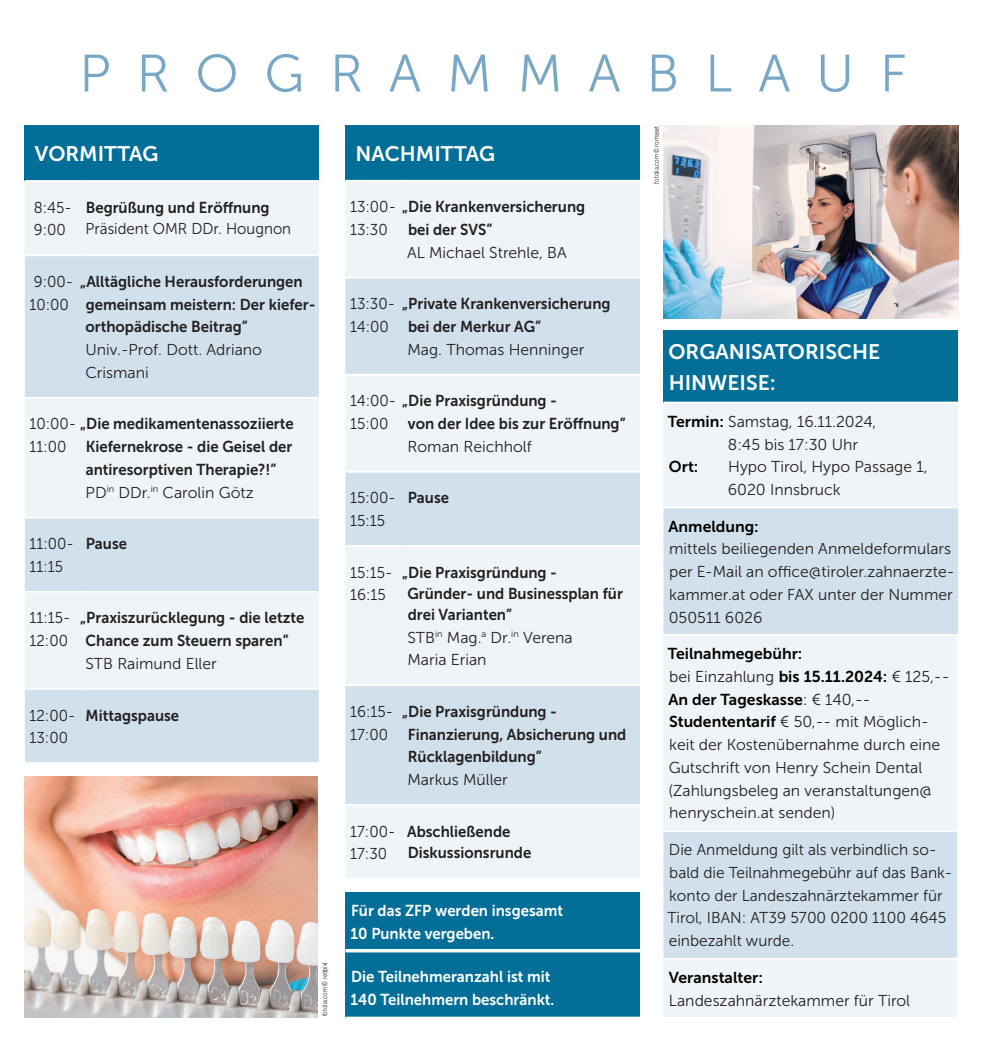
<style>
.page{position:relative;width:983px;height:1042px;background:#fff}
.page>*{position:absolute;margin:0;border:0;box-sizing:border-box;transform-origin:0 0}
.t1{font:52.5px "Museo Sans 300";letter-spacing:.49em;color:#79a8c7}
.t2{font:21px/31.5px "Museo Sans 700";color:#fff}
.t3{font:15.75px/22.8px "Museo Sans 300";color:#231f20}
.t4{font:15.75px/22.8px "Museo Sans 700";color:#231f20;scale:.95 1}
.t5{font:15.75px/22.8px "Museo Sans 300";color:#231f20;scale:.95 1}
.t6{font:15.75px/22.8px "Museo Sans 700";color:#fff;scale:.95 1}
.t7{font:15.75px "Museo Sans 700";color:#000}
.t8{font:7px "Museo Sans 300";color:#231f20;scale:.8 1}
.s1{font-family:"Museo Sans 300"}
.s2{font-family:"Museo Sans 700";color:#000}
.s3{font-family:"Museo Sans 300";color:#231f20}
</style>
<div class="page">
<div style="left:25px;top:126px;width:294px;height:55px;background:#036f98"></div>
<div style="left:25px;top:182px;width:294px;height:72px;background:#eef4f8"></div>
<svg style="left:25px;top:256px;width:294px;height:506px;background:#dce8f1"></svg>
<hr style="left:25px;top:180px;width:55px;height:2px;background:#fff">
<hr style="left:80px;top:180px;width:239px;height:2px;background:#fff">
<hr style="left:25px;top:397px;width:55px;height:2px;background:#fff">
<hr style="left:80px;top:397px;width:239px;height:2px;background:#fff">
<hr style="left:25px;top:517px;width:55px;height:1px;background:#fff">
<hr style="left:80px;top:517px;width:239px;height:1px;background:#fff">
<hr style="left:25px;top:591px;width:55px;height:2px;background:#fff">
<hr style="left:80px;top:591px;width:239px;height:2px;background:#fff">
<hr style="left:25px;top:688px;width:55px;height:2px;background:#fff">
<hr style="left:80px;top:688px;width:239px;height:2px;background:#fff">
<div style="left:345px;top:125px;width:295px;height:56px;background:#036f98"></div>
<div style="left:346px;top:182px;width:294px;height:696px;background:#eef4f8"></div>
<svg style="left:345px;top:279px;width:295px;height:525px;background:#dde9f1"></svg>
<hr style="left:345px;top:180px;width:57px;height:2px;background:#fff">
<hr style="left:402px;top:180px;width:238px;height:2px;background:#fff">
<hr style="left:345px;top:277px;width:57px;height:2px;background:#fff">
<hr style="left:402px;top:277px;width:238px;height:2px;background:#fff">
<hr style="left:345px;top:374px;width:57px;height:2px;background:#fff">
<hr style="left:402px;top:374px;width:238px;height:2px;background:#fff">
<hr style="left:345px;top:471px;width:57px;height:2px;background:#fff">
<hr style="left:402px;top:471px;width:238px;height:2px;background:#fff">
<hr style="left:345px;top:545px;width:57px;height:2px;background:#fff">
<hr style="left:402px;top:545px;width:238px;height:2px;background:#fff">
<hr style="left:345px;top:684px;width:57px;height:2px;background:#fff">
<hr style="left:402px;top:684px;width:238px;height:2px;background:#fff">
<hr style="left:345px;top:804px;width:57px;height:2px;background:#fff">
<hr style="left:402px;top:804px;width:238px;height:2px;background:#fff">
<div style="left:663px;top:330px;width:294px;height:72px;background:#036f98"></div>
<div style="left:664px;top:403px;width:293px;height:614px;background:#eef4f8"></div>
<svg style="left:663px;top:508px;width:294px;height:450px;background:#dde8f1"></svg>
<hr style="left:663px;top:506px;width:294px;height:2px;background:#fff">
<hr style="left:663px;top:634px;width:295px;height:2px;background:#fff">
<hr style="left:956px;top:636px;width:2px;height:194px;background:#fff">
<hr style="left:663px;top:830px;width:295px;height:2px;background:#fff">
<hr style="left:956px;top:832px;width:2px;height:126px;background:#fff">
<hr style="left:663px;top:958px;width:295px;height:1px;background:#fff">
<hr style="left:956px;top:959px;width:2px;height:58px;background:#fff">
<img style="left:663px;top:125px;width:294px;height:193px">
<img style="left:25px;top:776px;width:292px;height:241px">
<div style="left:345px;top:891px;width:295px;height:126px;background:#036f98"></div>
<hr style="left:345px;top:1016px;width:295px;height:2px;background:#fff">
<hr style="left:345px;top:949px;width:295px;height:3px;background:#fff">
<h1 class="t1" style="left:79px;top:45px;width:828px">PROGRAMMABLAUF</h1>
<p class="t8" style="left:652px;top:183px;width:74px;rotate:-90deg">fotolia.com © romaset</p>
<h2 class="t2" style="left:355px;top:138px;width:141px">NACHMITTAG</h2>
<h2 class="t2" style="left:35px;top:138px;width:125px">VORMITTAG</h2>
<p class="t5" style="left:34px;top:196px;width:42px">8:45-<br>9:00</p>
<p class="t4" style="left:86px;top:196px;width:195px">Begrüßung und Eröffnung</p>
<p class="t5" style="left:86px;top:217px;width:218px">Präsident OMR DDr. Hougnon</p>
<p class="t5" style="left:30px;top:270px;width:47px">9:00-<br>10:00</p>
<p class="t4" style="left:85px;top:270px;width:244px;text-indent:-5px">„Alltägliche Herausforderungen gemeinsam meistern: Der kiefer&shy;orthopädische Beitrag”</p>
<p class="t3" style="left:85px;top:338px;width:178px">Univ.-Prof. Dott. Adriano<br>Crismani</p>
<p class="t4" style="left:30px;top:413px;width:279px"><span class="s1">10:00-</span> „Die medikamentenassoziierte</p>
<p class="t5" style="left:30px;top:435px;width:40px">11:00</p>
<p class="t4" style="left:86px;top:435px;width:219px">Kiefernekrose - die Geisel der antiresorptiven Therapie?!”</p>
<p class="t3" style="left:86px;top:481px;width:170px">PD<sup>in</sup> DDr.<sup>in</sup> Carolin Götz</p>
<p class="t5" style="left:30px;top:532px;width:48px">11:00-<br>11:15</p>
<p class="t4" style="left:86px;top:532px;width:45px">Pause</p>
<p class="t5" style="left:30px;top:607px;width:45px">11:15-<br>12:00</p>
<p class="t4" style="left:86px;top:607px;width:232px;text-indent:-5px">„Praxiszurücklegung - die letzte<br>Chance zum Steuern sparen”</p>
<p class="t3" style="left:85px;top:652px;width:133px">STB Raimund Eller</p>
<p class="t5" style="left:30px;top:704px;width:50px">12:00-<br>13:00</p>
<p class="t4" style="left:86px;top:704px;width:100px">Mittagspause</p>
<p class="t8" style="left:321px;top:1016px;width:69px;rotate:-90deg">fotolia.com © redpixl</p>
<p class="t4" style="left:350px;top:196px;width:249px"><span class="s1">13:00-</span> „Die Krankenversicherung</p>
<p class="t5" style="left:350px;top:218px;width:41px">13:30</p>
<p class="t4" style="left:408px;top:218px;width:90px">bei der SVS”</p>
<p class="t3" style="left:407px;top:241px;width:161px">AL Michael Strehle, BA</p>
<p class="t5" style="left:350px;top:293px;width:49px">13:30-<br>14:00</p>
<p class="t4" style="left:408px;top:293px;width:215px;text-indent:-6px">„Private Krankenversicherung bei der Merkur AG”</p>
<p class="t3" style="left:407px;top:338px;width:178px">Mag. Thomas Henninger</p>
<p class="t4" style="left:350px;top:390px;width:219px"><span class="s1">14:00-</span> „Die Praxisgründung -</p>
<p class="t5" style="left:350px;top:412px;width:42px">15:00</p>
<p class="t4" style="left:408px;top:412px;width:230px">von der Idee bis zur Eröffnung”</p>
<p class="t3" style="left:407px;top:435px;width:126px">Roman Reichholf</p>
<p class="t5" style="left:350px;top:487px;width:50px">15:00-<br>15:15</p>
<p class="t4" style="left:407px;top:487px;width:45px">Pause</p>
<p class="t5" style="left:350px;top:561px;width:46px">15:15-<br>16:15</p>
<p class="t4" style="left:407px;top:562px;width:228px;line-height:21px;text-indent:-5px">„Die Praxisgründung -<br>Gründer- und Businessplan für drei Varianten”</p>
<p class="t3" style="left:407px;top:626px;width:167px">STB<sup>in</sup> Mag.<sup>a</sup> Dr.<sup>in</sup> Verena<br>Maria Erian</p>
<p class="t5" style="left:350px;top:700px;width:47px">16:15-<br>17:00</p>
<p class="t4" style="left:407px;top:700px;width:231px;text-indent:-5px">„Die Praxisgründung -<br>Finanzierung, Absicherung und<br>Rücklagenbildung”</p>
<p class="t3" style="left:407px;top:768px;width:102px">Markus Müller</p>
<p class="t5" style="left:350px;top:820px;width:49px">17:00-<br>17:30</p>
<p class="t4" style="left:407px;top:820px;width:132px;line-height:21px">Abschließende<br>Diskussionsrunde</p>
<p class="t6" style="left:350px;top:899px;width:225px">Für das ZFP werden insgesamt<br>10 Punkte vergeben.</p>
<p class="t6" style="left:350px;top:965px;width:216px">Die Teilnehmeranzahl ist mit<br>140 Teilnehmern beschränkt.</p>
<h2 class="t2" style="left:668px;top:336px;width:213px">ORGANISATORISCHE<br>HINWEISE:</h2>
<p class="t3" style="left:727px;top:410px;width:150px;text-indent:-60px"><span class="s2">Termin:</span> Samstag, 16.11.2024,<br>8:45 bis 17:30 Uhr</p>
<p class="t7" style="left:668px;top:458px;width:31px">Ort:</p>
<p class="t3" style="left:727px;top:455px;width:201px">Hypo Tirol, Hypo Passage 1,<br>6020 Innsbruck</p>
<p class="t7" style="left:668px;top:517px;width:92px">Anmeldung:</p>
<p class="t3" style="left:668px;top:538px;width:287px">mittels beiliegenden Anmeldeformulars per E-Mail an office@tiroler.zahnaerzte&shy;kammer.at oder FAX unter der Nummer 050511 6026</p>
<p class="t7" style="left:667px;top:645px;width:136px">Teilnahmegebühr:</p>
<p class="t3" style="left:669px;top:665px;width:281px">bei Einzahlung <span class="s2">bis 15.11.2024:</span> € 125,--</p>
<p class="t7" style="left:668px;top:690px;width:203px">An der Tageskasse<span class="s3">: € 140,--</span></p>
<p class="t3" style="left:668px;top:711px;width:273px"><span class="s2">Studententarif</span> € 50,-- mit Möglich&shy;keit der Kostenübernahme durch eine Gutschrift von Henry Schein Dental (Zahlungsbeleg an veranstaltungen@ henryschein.at senden)</p>
<p class="t3" style="left:667px;top:838px;width:286px">Die Anmeldung gilt als verbindlich so&shy;bald die Teilnahmegebühr auf das Bank&shy;konto der Landeszahnärztekammer für Tirol, IBAN: AT39 5700 0200 1100 4645 einbezahlt wurde.</p>
<p class="t7" style="left:668px;top:968px;width:95px">Veranstalter:</p>
<p class="t3" style="left:668px;top:989px;width:243px">Landeszahnärztekammer für Tirol</p>
</div>
